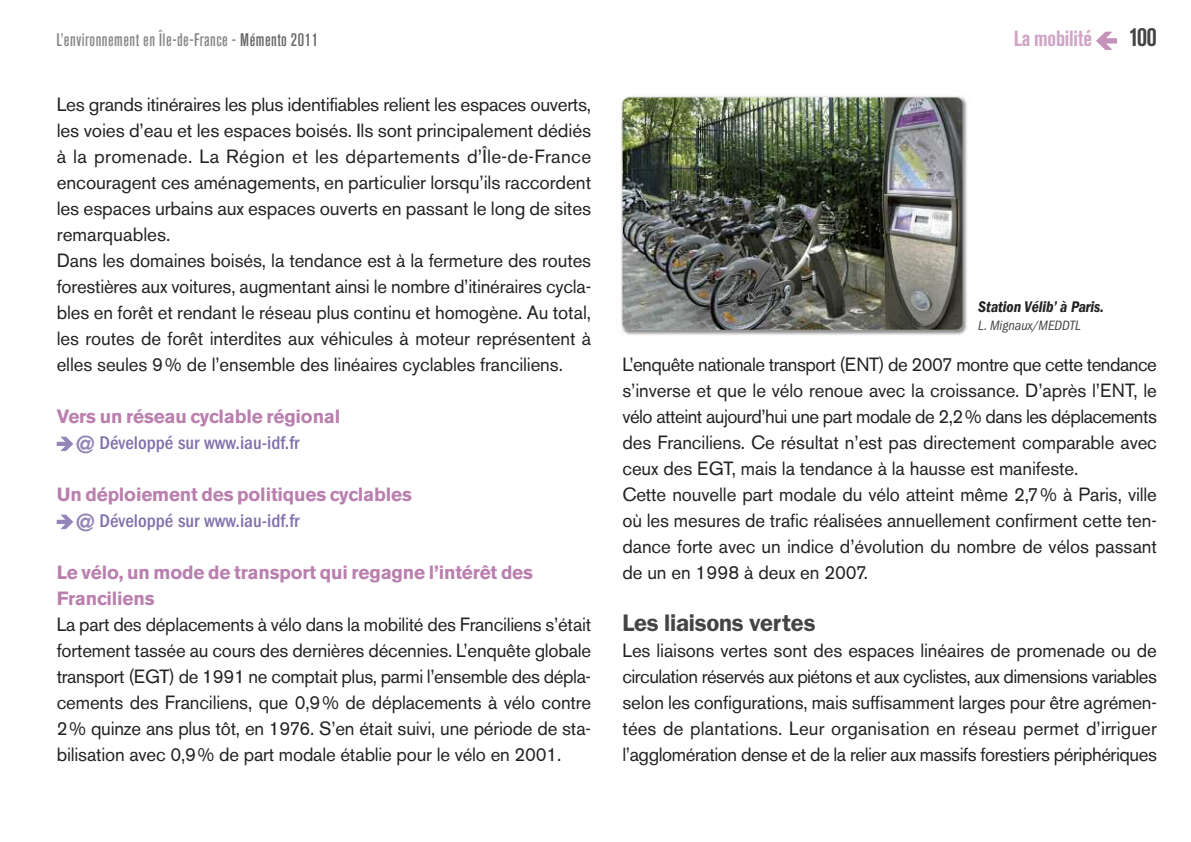
<style>
.page{position:relative;width:1191px;height:842px;background:#fff}
.page>*{position:absolute;margin:0;border:0;box-sizing:border-box;transform-origin:0 0}
.t1{font:700 condensed 26.8px "Akzidenz Grotesk BE";color:#444443;scale:.94 1}
.t2{font:600 24px "Franklin Gothic";letter-spacing:-.01em;color:#444443}
.t3{font:700 condensed 21.8px "Akzidenz Grotesk BE";letter-spacing:-.01em;color:#cfa5c6}
.t4{font:19px/26px "Akzidenz Grotesk BE";letter-spacing:-.005em;color:#222221}
.t5{font:700 19px/26px "Akzidenz Grotesk BE";letter-spacing:-.01em;color:#ba7fae}
.t6{font:500 condensed 19px "Franklin Gothic";color:#8170ad}
.t7{font:500 condensed 18px "Akzidenz Grotesk BE";letter-spacing:.03em;color:#868685}
.t8{font:italic 600 condensed 16px "Franklin Gothic";letter-spacing:-.005em;color:#222221}
.t9{font:italic condensed 14px "Franklin Gothic";color:#444443}
.s1{color:#656564}
.s2{font-family:"Helvetica Neue";font-weight:700;font-stretch:normal;font-size:24px;color:#9486b9}
</style>
<div class="page">
<svg style="left:1096px;top:32px;width:21px;height:18px"></svg>
<svg style="left:57px;top:437px;width:16px;height:14px"></svg>
<svg style="left:57px;top:515px;width:16px;height:14px"></svg>
<img style="left:621px;top:96px;width:346px;height:239px">
<img style="left:622px;top:97px;width:340px;height:233px;border-radius:7px">
<p class="t7" style="left:56px;top:34px;width:263px">L’environnement en Île-de-France - <span class="s1">Mémento 2011</span></p>
<p class="t3" style="left:1013px;top:31px;width:80px">La mobilité</p>
<h1 class="t1" style="left:1129px;top:27px;width:31px">100</h1>
<p class="t4" style="left:57px;top:93px;width:536px">Les grands itinéraires les plus identifiables relient les espaces ouverts, les voies d’eau et les espaces boisés. Ils sont principalement dédiés à la promenade. La Région et les départements d’Île-de-France encouragent ces aménagements, en particulier lorsqu’ils raccordent les espaces urbains aux espaces ouverts en passant le long de sites remarquables.<br>Dans les domaines boisés, la tendance est à la fermeture des routes forestières aux voitures, augmentant ainsi le nombre d’itinéraires cycla&shy;bles en forêt et rendant le réseau plus continu et homogène. Au total, les routes de forêt interdites aux véhicules à moteur représentent à elles seules 9% de l’ensemble des linéaires cyclables franciliens.</p>
<p class="t5" style="left:57px;top:405px;width:285px">Vers un réseau cyclable régional</p>
<p class="t6" style="left:76px;top:436px;width:225px"><span class="s2">@</span> Développé sur www.iau-idf.fr</p>
<p class="t5" style="left:57px;top:483px;width:357px">Un déploiement des politiques cyclables</p>
<p class="t6" style="left:76px;top:514px;width:225px"><span class="s2">@</span> Développé sur www.iau-idf.fr</p>
<p class="t5" style="left:57px;top:561px;width:478px">Le vélo, un mode de transport qui regagne l’intérêt des<br>Franciliens</p>
<p class="t4" style="left:57px;top:613px;width:536px;text-align:justify">La part des déplacements à vélo dans la mobilité des Franciliens s’était fortement tassée au cours des dernières décennies. L’enquête globale transport (EGT) de 1991 ne comptait plus, parmi l’ensemble des dépla&shy;cements des Franciliens, que 0,9% de déplacements à vélo contre 2% quinze ans plus tôt, en 1976. S’en était suivi, une période de sta&shy;bilisation avec 0,9% de part modale établie pour le vélo en 2001.</p>
<p class="t8" style="left:978px;top:301px;width:127px">Station Vélib’ à Paris.</p>
<p class="t9" style="left:978px;top:321px;width:104px">L. Mignaux/MEDDTL</p>
<p class="t4" style="left:622px;top:353px;width:536px">L’enquête nationale transport (ENT) de 2007 montre que cette tendance s’inverse et que le vélo renoue avec la croissance. D’après l’ENT, le vélo atteint aujourd’hui une part modale de 2,2% dans les déplacements des Franciliens. Ce résultat n’est pas directement comparable avec ceux des EGT, mais la tendance à la hausse est manifeste.<br>Cette nouvelle part modale du vélo atteint même 2,7% à Paris, ville où les mesures de trafic réalisées annuellement confirment cette ten&shy;dance forte avec un indice d’évolution du nombre de vélos passant de un en 1998 à deux en 2007.</p>
<p class="t2" style="left:622px;top:615px;width:195px">Les liaisons vertes</p>
<p class="t4" style="left:622px;top:639px;width:536px;text-align:justify">Les liaisons vertes sont des espaces linéaires de promenade ou de circulation réservés aux piétons et aux cyclistes, aux dimensions variables selon les configurations, mais suffisamment larges pour être agrémen&shy;tées de plantations. Leur organisation en réseau permet d’irriguer l’agglomération dense et de la relier aux massifs forestiers périphériques</p>
</div>
